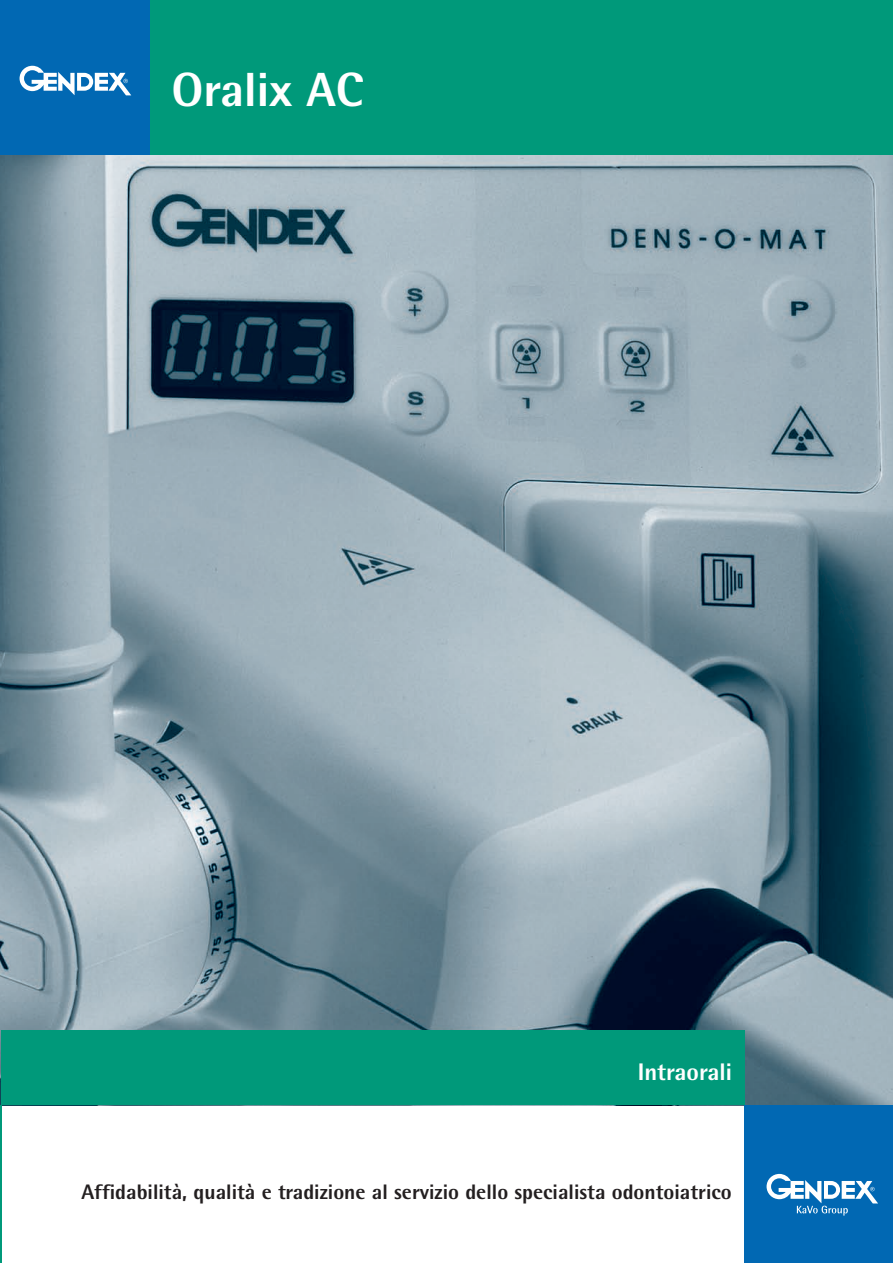
<style>
.page{position:relative;width:893px;height:1263px;background:#fff}
.page>*{position:absolute;margin:0;border:0;box-sizing:border-box;transform-origin:0 0}
.t1{font:800 48px "Rotis Semi Sans";color:#fff}
.t2{font:800 24px "Rotis Semi Sans";color:#fff}
.t3{font:800 21px "Rotis Semi Sans";color:#231f20}
</style>
<div class="page">
<img style="left:0;top:155px;width:893px;height:950px">
<div style="left:0;top:0;width:893px;height:155px;background:#00997a"></div>
<div style="left:1px;top:0;width:149px;height:155px;background:#0168b3"></div>
<svg style="left:20px;top:66px;width:111px;height:29px"></svg>
<div style="left:1px;top:1031px;width:744px;height:74px;background:#00997a"></div>
<div style="left:745px;top:1105px;width:148px;height:158px;background:#0168b3"></div>
<svg style="left:767px;top:1174px;width:111px;height:41px"></svg>
<hr style="left:0;top:1105px;width:1px;height:158px;background:#00997a">
<h1 class="t1" style="left:171px;top:73px;width:194px">Oralix AC</h1>
<p class="t2" style="left:638px;top:1063px;width:96px">Intraorali</p>
<p class="t3" style="left:81px;top:1185px;width:652px">Affidabilità, qualità e tradizione al servizio dello specialista odontoiatrico</p>
</div>
